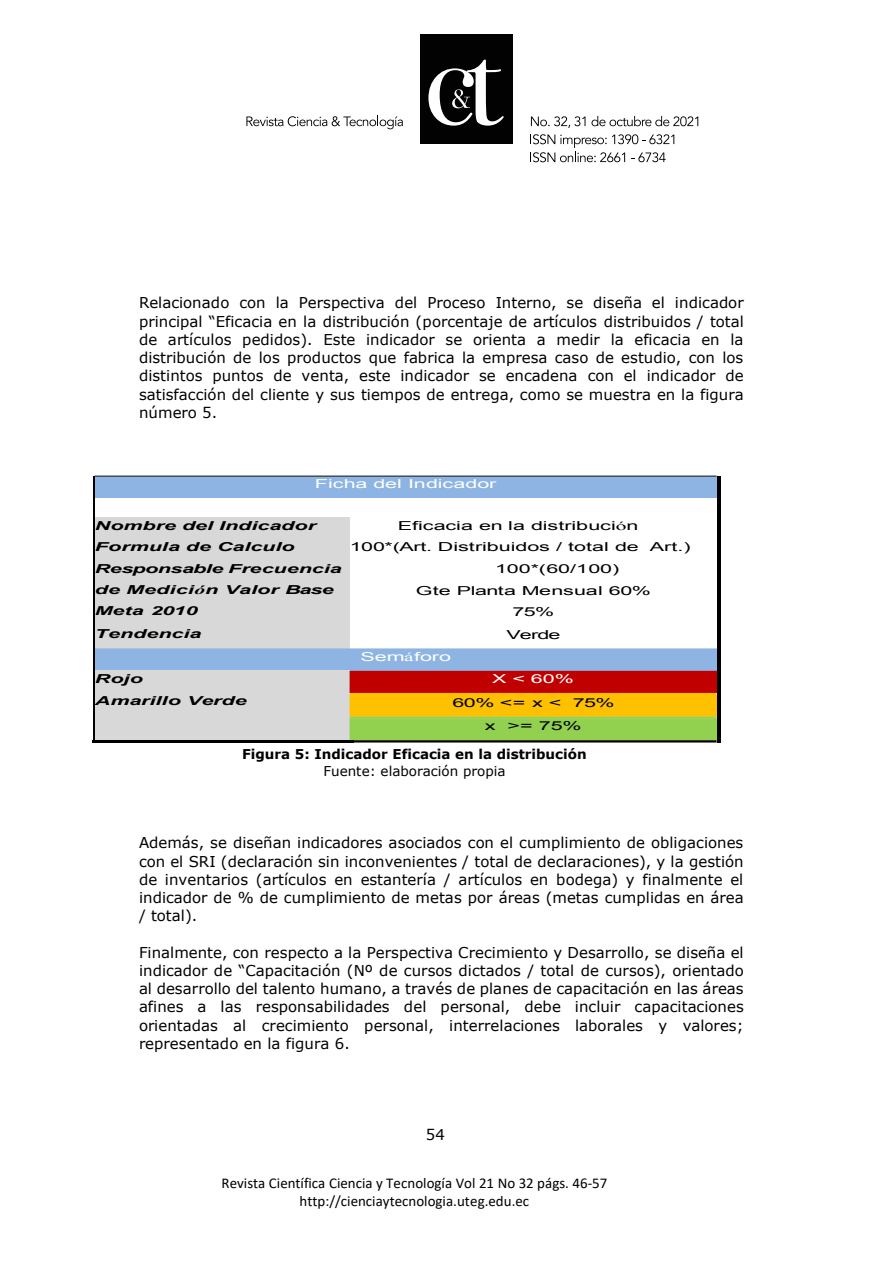
<style>
.page{position:relative;width:893px;height:1263px;background:#fff}
.page>*{position:absolute;margin:0;border:0;box-sizing:border-box;transform-origin:0 0}
.t1{font:15px/18.3px "Verdana";color:#000;text-align:justify}
.t2{font:15px/18.1px "Calibri";color:#000;text-align:center}
.t3{font:700 13.5px "Verdana";color:#000}
.t4{font:13.5px "Verdana";letter-spacing:.005em;color:#000}
.t5{font:12.3px/21px "Arial";letter-spacing:-.005em;color:#000;text-align:center;scale:1.74 1}
.t6{font:italic 700 12.3px/21.3px "Arial";letter-spacing:-.005em;color:#000;scale:1.74 1}
.t7{font:12.3px "Arial";letter-spacing:-.005em;color:#fff;scale:1.74 1}
.s1{font-family:"Times New Roman"}
</style>
<div class="page">
<div style="left:95px;top:477px;width:622px;height:21px;background:#8db4e3"></div>
<hr style="left:95px;top:476px;width:622px;height:1px;background:#000">
<hr style="left:93px;top:477px;width:2px;height:21px;background:#000">
<hr style="left:717px;top:477px;width:3px;height:21px;background:#000">
<svg style="left:93px;top:498px;width:2px;height:19px"></svg>
<hr style="left:717px;top:498px;width:3px;height:19px;background:#000">
<div style="left:95px;top:517px;width:255px;height:23px;background:#d8d8d8"></div>
<div style="left:95px;top:540px;width:255px;height:21px;background:#d8d8d8"></div>
<div style="left:95px;top:561px;width:255px;height:21px;background:#d8d8d8"></div>
<div style="left:95px;top:582px;width:255px;height:22px;background:#d8d8d8"></div>
<div style="left:95px;top:604px;width:255px;height:21px;background:#d8d8d8"></div>
<div style="left:95px;top:625px;width:255px;height:23px;background:#d8d8d8"></div>
<hr style="left:93px;top:517px;width:2px;height:132px;background:#000">
<hr style="left:717px;top:517px;width:3px;height:132px;background:#000">
<div style="left:95px;top:649px;width:622px;height:22px;background:#8db4e3"></div>
<hr style="left:93px;top:649px;width:2px;height:22px;background:#000">
<hr style="left:717px;top:649px;width:3px;height:22px;background:#000">
<div style="left:95px;top:671px;width:255px;height:69px;background:#d8d8d8"></div>
<div style="left:350px;top:671px;width:367px;height:22px;background:#c00000"></div>
<hr style="left:93px;top:671px;width:2px;height:22px;background:#000">
<hr style="left:717px;top:671px;width:3px;height:22px;background:#000">
<div style="left:350px;top:695px;width:367px;height:22px;background:#ffc000"></div>
<hr style="left:350px;top:693px;width:367px;height:2px;background:#ffc000">
<hr style="left:93px;top:695px;width:2px;height:22px;background:#000">
<hr style="left:717px;top:695px;width:3px;height:22px;background:#000">
<div style="left:350px;top:719px;width:367px;height:21px;background:#92d050"></div>
<hr style="left:350px;top:717px;width:367px;height:2px;background:#92d050">
<hr style="left:93px;top:719px;width:2px;height:21px;background:#000">
<hr style="left:93px;top:740px;width:257px;height:2px;background:#000">
<hr style="left:354px;top:740px;width:363px;height:2px;background:#000">
<hr style="left:717px;top:719px;width:3px;height:21px;background:#000">
<div style="left:420px;top:35px;width:92px;height:109px;background:#020203"></div>
<svg style="left:428px;top:60px;width:76px;height:66px"></svg>
<svg style="left:246px;top:116px;width:157px;height:13px"></svg>
<svg style="left:531px;top:116px;width:54px;height:12px"></svg>
<svg style="left:591px;top:116px;width:107px;height:10px"></svg>
<svg style="left:530px;top:134px;width:144px;height:28px"></svg>
<p class="t1" style="left:139px;top:294px;width:606px">Relacionado con la Perspectiva del Proceso Interno, se diseña el indicador principal “Eficacia en la distribución (porcentaje de artículos distribuidos / total de artículos pedidos). Este indicador se orienta a medir la eficacia en la distribución de los productos que fabrica la empresa caso de estudio, con los distintos puntos de venta, este indicador se encadena con el indicador de satisfacción del cliente y sus tiempos de entrega, como se muestra en la figura número 5.</p>
<p class="t7" style="left:315px;top:476px;width:106px">Ficha del Indicador</p>
<p class="t6" style="left:95px;top:515px;width:143px">Nombre del Indicador<br>Formula de Calculo<br>Responsable Frecuencia de Medici<span class="s1">ó</span>n Valor Base<br>Meta 2010</p>
<p class="t6" style="left:95px;top:624px;width:63px">Tendencia</p>
<p class="t5" style="left:350px;top:515px;width:197px">Eficacia en la distribuci<span class="s1">ó</span>n<br>100*(Art. Distribuidos / total de Art.)</p>
<p class="t5" style="left:495px;top:559px;width:73px">100*(60/100)</p>
<p class="t5" style="left:416px;top:580px;width:137px">Gte Planta Mensual 60%</p>
<p class="t5" style="left:512px;top:601px;width:26px">75%</p>
<p class="t5" style="left:507px;top:624px;width:33px">Verde</p>
<p class="t7" style="left:361px;top:649px;width:54px">Sem<span class="s1">á</span>foro</p>
<p class="t6" style="left:95px;top:669px;width:89px">Rojo<br>Amarillo Verde</p>
<p class="t7" style="left:492px;top:671px;width:48px">X &lt; 60%</p>
<p class="t5" style="left:452px;top:691px;width:95px;line-height:23.7px">60% &lt;= x &lt; 75% x &gt;= 75%</p>
<p class="t3" style="left:242px;top:745px;width:346px">Figura 5: Indicador Eficacia en la distribución</p>
<p class="t4" style="left:323px;top:761px;width:184px">Fuente: elaboración propia</p>
<p class="t1" style="left:139px;top:834px;width:606px">Además, se diseñan indicadores asociados con el cumplimiento de obligaciones con el SRI (declaración sin inconvenientes / total de declaraciones), y la gestión de inventarios (artículos en estantería / artículos en bodega) y finalmente el indicador de % de cumplimiento de metas por áreas (metas cumplidas en área / total).</p>
<p class="t1" style="left:139px;top:943px;width:606px">Finalmente, con respecto a la Perspectiva Crecimiento y Desarrollo, se diseña el indicador de “Capacitación (Nº de cursos dictados / total de cursos), orientado al desarrollo del talento humano, a través de planes de capacitación en las áreas afines a las responsabilidades del personal, debe incluir capacitaciones orientadas al crecimiento personal, interrelaciones laborales y valores; representado en la figura 6.</p>
<p class="t1" style="left:426px;top:1125px;width:21px">54</p>
<p class="t2" style="left:222px;top:1173px;width:387px">Revista Científica Ciencia y Tecnología Vol 21 No 32 págs. 46-57 http://cienciaytecnologia.uteg.edu.ec</p>
</div>
